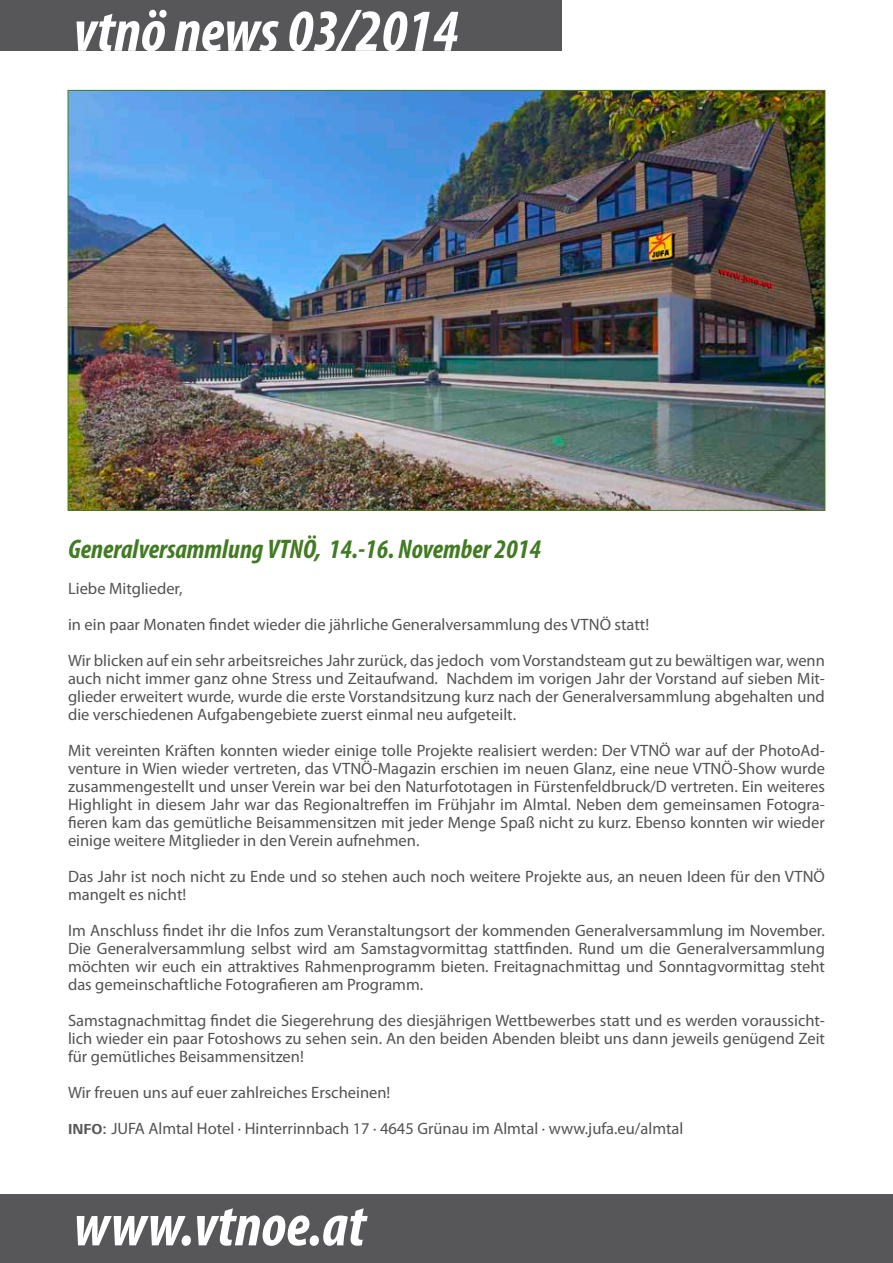
<style>
.page{position:relative;width:893px;height:1263px;background:#fff}
.page>*{position:absolute;margin:0;border:0;box-sizing:border-box;transform-origin:0 0}
.t1{font:italic 700 condensed 60px "Myriad Pro";color:#fff}
.t2{font:italic 700 condensed 27px "Myriad Pro";color:#437b24}
.t3{font:16.5px/18px "Myriad Pro";color:#545254;text-align:justify}
.s1{font-family:"Frutiger Next LT";font-weight:700;font-size:15px;color:#57575a}
</style>
<div class="page">
<div style="left:0;top:1195px;width:893px;height:68px;background:#57575a"></div>
<div style="left:0;top:0;width:561px;height:51px;background:#57575a"></div>
<img style="left:70px;top:92px;width:753px;height:417px">
<h1 class="t1" style="left:74px;top:-7px;width:386px">vtnö news 03/2014</h1>
<h2 class="t2" style="left:68px;top:532px;width:474px">Generalversammlung VTNÖ, 14.-16. November 2014</h2>
<p class="t3" style="left:68px;top:570px;width:758px;line-height:36px;text-align:left">Liebe Mitglieder,<br>in ein paar Monaten findet wieder die jährliche Generalversammlung des VTNÖ statt!<br>Wir blicken auf ein sehr arbeitsreiches Jahr zurück, das jedoch vom Vorstandsteam gut zu bewältigen war, wenn</p>
<p class="t3" style="left:68px;top:669px;width:758px">auch nicht immer ganz ohne Stress und Zeitaufwand. Nachdem im vorigen Jahr der Vorstand auf sieben Mit&shy;glieder erweitert wurde, wurde die erste Vorstandsitzung kurz nach der Generalversammlung abgehalten und die verschiedenen Aufgabengebiete zuerst einmal neu aufgeteilt.</p>
<p class="t3" style="left:68px;top:741px;width:758px">Mit vereinten Kräften konnten wieder einige tolle Projekte realisiert werden: Der VTNÖ war auf der PhotoAd&shy;venture in Wien wieder vertreten, das VTNÖ-Magazin erschien im neuen Glanz, eine neue VTNÖ-Show wurde zusammengestellt und unser Verein war bei den Naturfototagen in Fürstenfeldbruck/D vertreten. Ein weiteres Highlight in diesem Jahr war das Regionaltreffen im Frühjahr im Almtal. Neben dem gemeinsamen Fotogra&shy;fieren kam das gemütliche Beisammensitzen mit jeder Menge Spaß nicht zu kurz. Ebenso konnten wir wieder einige weitere Mitglieder in den Verein aufnehmen.</p>
<p class="t3" style="left:68px;top:867px;width:758px">Das Jahr ist noch nicht zu Ende und so stehen auch noch weitere Projekte aus, an neuen Ideen für den VTNÖ mangelt es nicht!</p>
<p class="t3" style="left:68px;top:921px;width:758px">Im Anschluss findet ihr die Infos zum Veranstaltungsort der kommenden Generalversammlung im November.<br>Die Generalversammlung selbst wird am Samstagvormittag stattfinden. Rund um die Generalversammlung möchten wir euch ein attraktives Rahmenprogramm bieten. Freitagnachmittag und Sonntagvormittag steht das gemeinschaftliche Fotografieren am Programm.</p>
<p class="t3" style="left:68px;top:1011px;width:758px">Samstagnachmittag findet die Siegerehrung des diesjährigen Wettbewerbes statt und es werden voraussicht&shy;lich wieder ein paar Fotoshows zu sehen sein. An den beiden Abenden bleibt uns dann jeweils genügend Zeit für gemütliches Beisammensitzen!</p>
<p class="t3" style="left:68px;top:1074px;width:617px;line-height:36px">Wir freuen uns auf euer zahlreiches Erscheinen!<br><span class="s1">INFO:</span> JUFA Almtal Hotel · Hinterrinnbach 17 · 4645 Grünau im Almtal · www.jufa.eu/almtal</p>
<h1 class="t1" style="left:74px;top:1188px;width:293px">www.vtnoe.at</h1>
</div>
